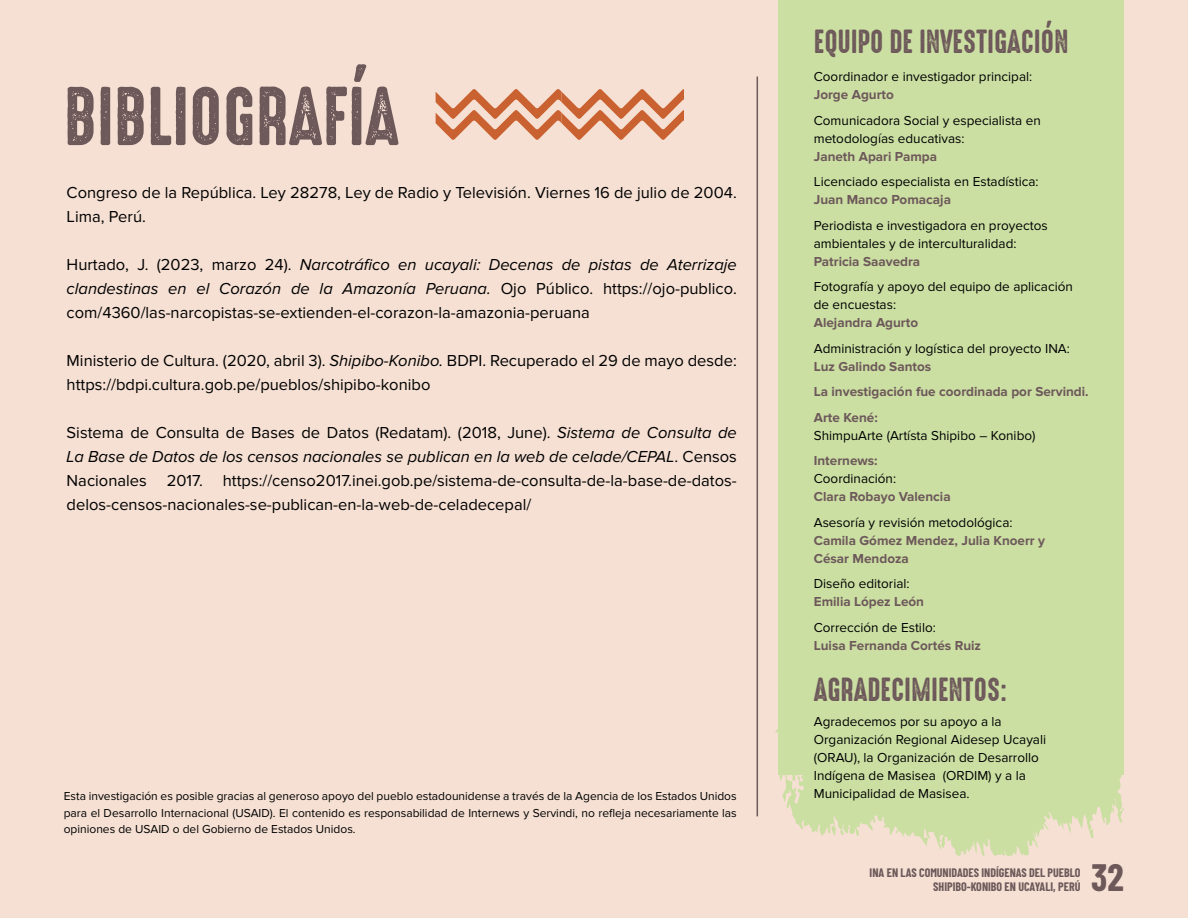
<style>
.page{position:relative;width:1188px;height:918px;background:#f5e0d3}
.page>*{position:absolute;margin:0;border:0;box-sizing:border-box;transform-origin:0 0}
.t1{font:75px "High Voltage Rough";color:#6d585a}
.t2{font:700 37.2px "Barlow Condensed";color:#6d585a}
.t3{font:30px "High Voltage Rough";color:#6d585a}
.t4{font:16.5px/24px "Proxima Nova";color:#000}
.t5{font:13.5px/18px "Proxima Nova";color:#000}
.t6{font:700 13.5px/25.5px "Proxima Nova";color:#6d585a}
.t7{font:12px/16.5px "Proxima Nova";color:#000}
.t8{font:700 12px/13.5px "Barlow Condensed";color:#6d585a;text-align:right}
.s1{font-style:italic}
</style>
<div class="page">
<svg style="left:778px;top:774px;width:346px;height:82px;fill:#cbdfa3"></svg>
<svg style="left:1055px;top:814px;width:5px;height:12px"></svg>
<svg style="left:985px;top:841px;width:3px;height:6px"></svg>
<svg style="left:861px;top:819px;width:3px;height:6px"></svg>
<svg style="left:809px;top:822px;width:3px;height:6px"></svg>
<svg style="left:919px;top:830px;width:3px;height:6px"></svg>
<svg style="left:1112px;top:799px;width:7px;height:18px"></svg>
<svg style="left:779px;top:774px;width:11px;height:7px"></svg>
<svg style="left:820px;top:832px;width:3px;height:4px"></svg>
<svg style="left:1041px;top:822px;width:3px;height:8px"></svg>
<div style="left:778px;top:0;width:346px;height:774px;background:#cbdfa3"></div>
<svg style="left:436px;top:89px;width:248px;height:51px"></svg>
<hr style="left:757px;top:77px;width:1px;height:739px;background:#6d585a">
<h1 class="t1" style="left:64px;top:59px;width:337px">BIBLIOGRAFÍA</h1>
<p class="t4" style="left:67px;top:181px;width:672px">Congreso de la República. Ley 28278, Ley de Radio y Televisión. Viernes 16 de julio de 2004.<br>Lima, Perú.</p>
<p class="t4" style="left:67px;top:253px;width:672px;text-align:justify">Hurtado, J. (2023, marzo 24). <span class="s1">Narcotráfico en ucayali: Decenas de pistas de Aterrizaje clandestinas en el Corazón de la Amazonía Peruana.</span> Ojo Público. https://ojo-publico. com/4360/las-narcopistas-se-extienden-el-corazon-la-amazonia-peruana</p>
<p class="t4" style="left:67px;top:349px;width:672px">Ministerio de Cultura. (2020, abril 3). <span class="s1">Shipibo-Konibo.</span> BDPI. Recuperado el 29 de mayo desde: https://bdpi.cultura.gob.pe/pueblos/shipibo-konibo</p>
<p class="t4" style="left:67px;top:421px;width:672px;text-align:justify">Sistema de Consulta de Bases de Datos (Redatam). (2018, June). <span class="s1">Sistema de Consulta de La Base de Datos de los censos nacionales se publican en la web de celade/CEPAL</span>. Censos Nacionales 2017. https://censo2017.inei.gob.pe/sistema-de-consulta-de-la-base-de-datos&shy;delos-censos-nacionales-se-publican-en-la-web-de-celadecepal/</p>
<h3 class="t3" style="left:814px;top:18px;width:256px">EQUIPO DE INVESTIGACIÓN</h3>
<p class="t5" style="left:814px;top:68px;width:220px">Coordinador e investigador principal:</p>
<p class="t6" style="left:814px;top:82px;width:82px">Jorge Agurto</p>
<p class="t5" style="left:814px;top:111px;width:229px">Comunicadora Social y especialista en metodologías educativas:</p>
<p class="t6" style="left:814px;top:144px;width:125px">Janeth Apari Pampa</p>
<p class="t5" style="left:814px;top:173px;width:226px">Licenciado especialista en Estadística:</p>
<p class="t6" style="left:814px;top:187px;width:139px">Juan Manco Pomacaja</p>
<p class="t5" style="left:814px;top:216px;width:235px">Periodista e investigadora en proyectos ambientales y de interculturalidad:</p>
<p class="t6" style="left:814px;top:249px;width:108px">Patricia Saavedra</p>
<p class="t5" style="left:814px;top:278px;width:261px">Fotografía y apoyo del equipo de aplicación de encuestas:</p>
<p class="t6" style="left:814px;top:310px;width:106px">Alejandra Agurto</p>
<p class="t5" style="left:814px;top:339px;width:258px">Administración y logística del proyecto INA:</p>
<p class="t6" style="left:814px;top:354px;width:276px">Luz Galindo Santos<br>La investigación fue coordinada por Servindi.<br>Arte Kené:</p>
<p class="t5" style="left:814px;top:426px;width:223px">ShimpuArte (Artísta Shipibo – Konibo)</p>
<p class="t6" style="left:814px;top:448px;width:65px">Internews:</p>
<p class="t5" style="left:814px;top:470px;width:84px">Coordinación:</p>
<p class="t6" style="left:814px;top:484px;width:138px">Clara Robayo Valencia</p>
<p class="t5" style="left:814px;top:513px;width:200px">Asesoría y revisión metodológica:</p>
<p class="t6" style="left:814px;top:532px;width:233px;line-height:18px">Camila Gómez Mendez, Julia Knoerr y<br>César Mendoza</p>
<p class="t5" style="left:814px;top:575px;width:97px">Diseño editorial:</p>
<p class="t6" style="left:814px;top:589px;width:112px">Emilia López León</p>
<p class="t5" style="left:814px;top:618px;width:124px">Corrección de Estilo:</p>
<p class="t6" style="left:814px;top:633px;width:169px">Luisa Fernanda Cortés Ruiz</p>
<h3 class="t3" style="left:814px;top:666px;width:195px">AGRADECIMIENTOS:</h3>
<p class="t5" style="left:814px;top:713px;width:234px">Agradecemos por su apoyo a la Organización Regional Aidesep Ucayali (ORAU), la Organización de Desarrollo Indígena de Masisea (ORDIM) y a la</p>
<p class="t7" style="left:64px;top:788px;width:674px">Esta investigación es posible gracias al generoso apoyo del pueblo estadounidense a través de la Agencia de los Estados Unidos</p>
<p class="t5" style="left:814px;top:785px;width:157px">Municipalidad de Masisea.</p>
<p class="t7" style="left:64px;top:805px;width:675px">para el Desarrollo Internacional (USAID). El contenido es responsabilidad de Internews y Servindi, no refleja necesariamente las opiniones de USAID o del Gobierno de Estados Unidos.</p>
<p class="t8" style="left:870px;top:865px;width:212px">INA EN LAS COMUNIDADES INDÍGENAS DEL PUEBLO<br>SHIPIBO-KONIBO EN UCAYALI, PERÚ</p>
<h2 class="t2" style="left:1091px;top:852px;width:34px">32</h2>
</div>
